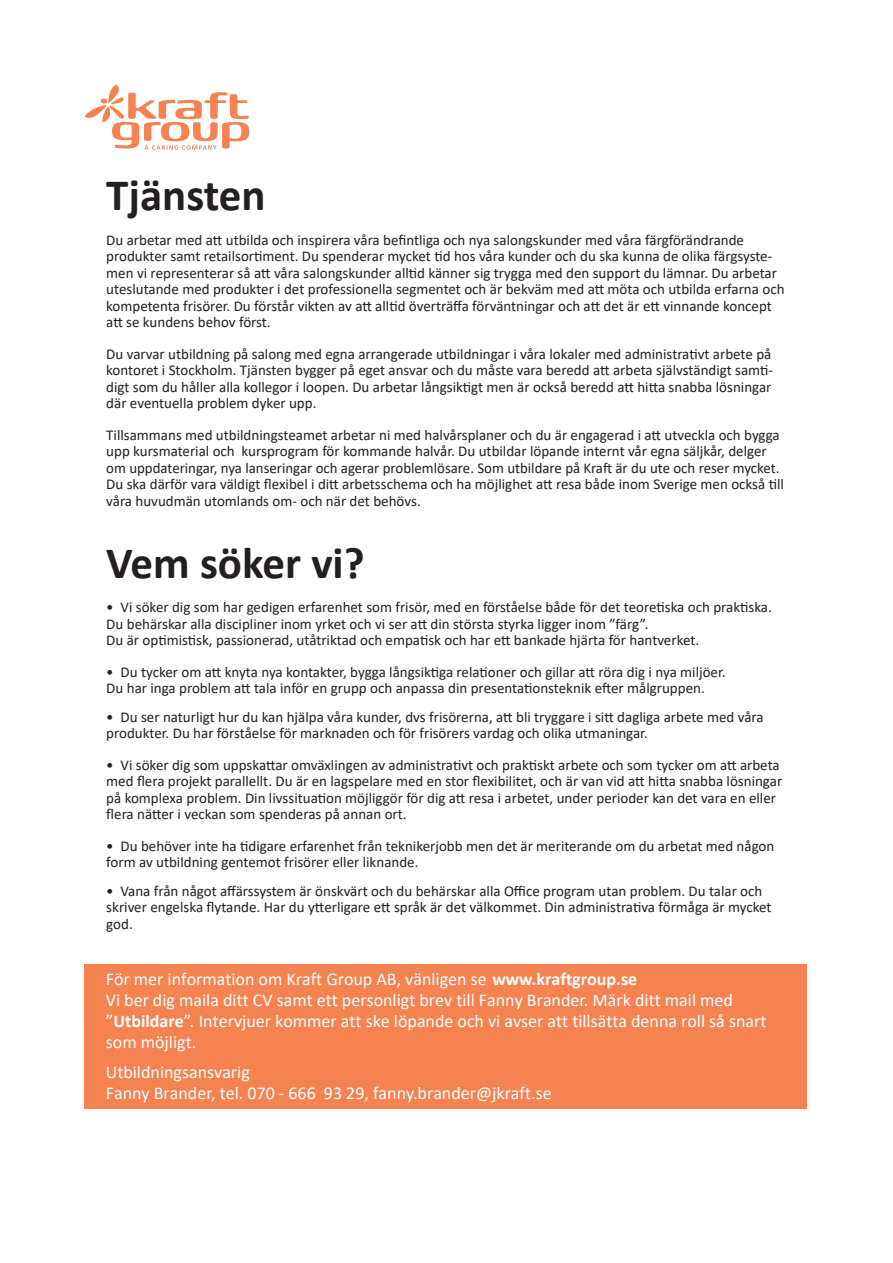
<style>
.page{position:relative;width:893px;height:1263px;background:#fff}
.page>*{position:absolute;margin:0;border:0;box-sizing:border-box;transform-origin:0 0}
.t1{font:700 45px "Calibri";color:#231f20}
.t2{font:18px/21px "Calibri";color:#fff}
.t3{font:15px/16.5px "Calibri";color:#231f20}
.s1{font-weight:700}
</style>
<div class="page">
<div style="left:84px;top:964px;width:723px;height:145px;background:#f58351"></div>
<svg style="left:85px;top:85px;width:164px;height:65px"></svg>
<h1 class="t1" style="left:106px;top:163px;width:161px">Tjänsten</h1>
<p class="t3" style="left:106px;top:231px;width:680px">Du arbetar med att utbilda och inspirera våra befintliga och nya salongskunder med våra färgförändrande produkter samt retailsortiment. Du spenderar mycket tid hos våra kunder och du ska kunna de olika färgsyste&shy;men vi representerar så att våra salongskunder alltid känner sig trygga med den support du lämnar. Du arbetar uteslutande med produkter i det professionella segmentet och är bekväm med att möta och utbilda erfarna och kompetenta frisörer. Du förstår vikten av att alltid överträffa förväntningar och att det är ett vinnande koncept att se kundens behov först.</p>
<p class="t3" style="left:106px;top:345px;width:668px;text-align:justify">Du varvar utbildning på salong med egna arrangerade utbildningar i våra lokaler med administrativt arbete på kontoret i Stockholm. Tjänsten bygger på eget ansvar och du måste vara beredd att arbeta självständigt samti&shy;digt som du håller alla kollegor i loopen. Du arbetar långsiktigt men är också beredd att hitta snabba lösningar där eventuella problem dyker upp.</p>
<p class="t3" style="left:106px;top:426px;width:679px">Tillsammans med utbildningsteamet arbetar ni med halvårsplaner och du är engagerad i att utveckla och bygga upp kursmaterial och kursprogram för kommande halvår. Du utbildar löpande internt vår egna säljkår, delger om uppdateringar, nya lanseringar och agerar problemlösare. Som utbildare på Kraft är du ute och reser mycket.<br>Du ska därför vara väldigt flexibel i ditt arbetsschema och ha möjlighet att resa både inom Sverige men också till våra huvudmän utomlands om- och när det behövs.</p>
<h1 class="t1" style="left:106px;top:531px;width:260px">Vem söker vi?</h1>
<p class="t3" style="left:106px;top:599px;width:667px">• Vi söker dig som har gedigen erfarenhet som frisör, med en förståelse både för det teoretiska och praktiska.<br>Du behärskar alla discipliner inom yrket och vi ser att din största styrka ligger inom ”färg”.<br>Du är optimistisk, passionerad, utåtriktad och empatisk och har ett bankade hjärta för hantverket.</p>
<p class="t3" style="left:106px;top:663px;width:621px">• Du tycker om att knyta nya kontakter, bygga långsiktiga relationer och gillar att röra dig i nya miljöer.<br>Du har inga problem att tala inför en grupp och anpassa din presentationsteknik efter målgruppen.</p>
<p class="t3" style="left:106px;top:708px;width:659px">• Du ser naturligt hur du kan hjälpa våra kunder, dvs frisörerna, att bli tryggare i sitt dagliga arbete med våra produkter. Du har förståelse för marknaden och för frisörers vardag och olika utmaningar.</p>
<p class="t3" style="left:106px;top:756px;width:677px">• Vi söker dig som uppskattar omväxlingen av administrativt och praktiskt arbete och som tycker om att arbeta med flera projekt parallellt. Du är en lagspelare med en stor flexibilitet, och är van vid att hitta snabba lösningar på komplexa problem. Din livssituation möjliggör för dig att resa i arbetet, under perioder kan det vara en eller flera nätter i veckan som spenderas på annan ort.</p>
<p class="t3" style="left:106px;top:837px;width:670px">• Du behöver inte ha tidigare erfarenhet från teknikerjobb men det är meriterande om du arbetat med någon form av utbildning gentemot frisörer eller liknande.</p>
<p class="t3" style="left:106px;top:882px;width:667px">• Vana från något affärssystem är önskvärt och du behärskar alla Office program utan problem. Du talar och skriver engelska flytande. Har du ytterligare ett språk är det välkommet. Din administrativa förmåga är mycket god.</p>
<p class="t2" style="left:106px;top:968px;width:662px">För mer information om Kraft Group AB, vänligen se <span class="s1">www.kraftgroup.se<br></span>Vi ber dig maila ditt CV samt ett personligt brev till Fanny Brander. Märk ditt mail med ”<span class="s1">Utbildare</span>”. Intervjuer kommer att ske löpande och vi avser att tillsätta denna roll så snart som möjligt.</p>
<p class="t2" style="left:106px;top:1060px;width:447px">Utbildningsansvarig<br>Fanny Brander, tel. 070 - 666 93 29, fanny.brander@jkraft.se</p>
</div>
